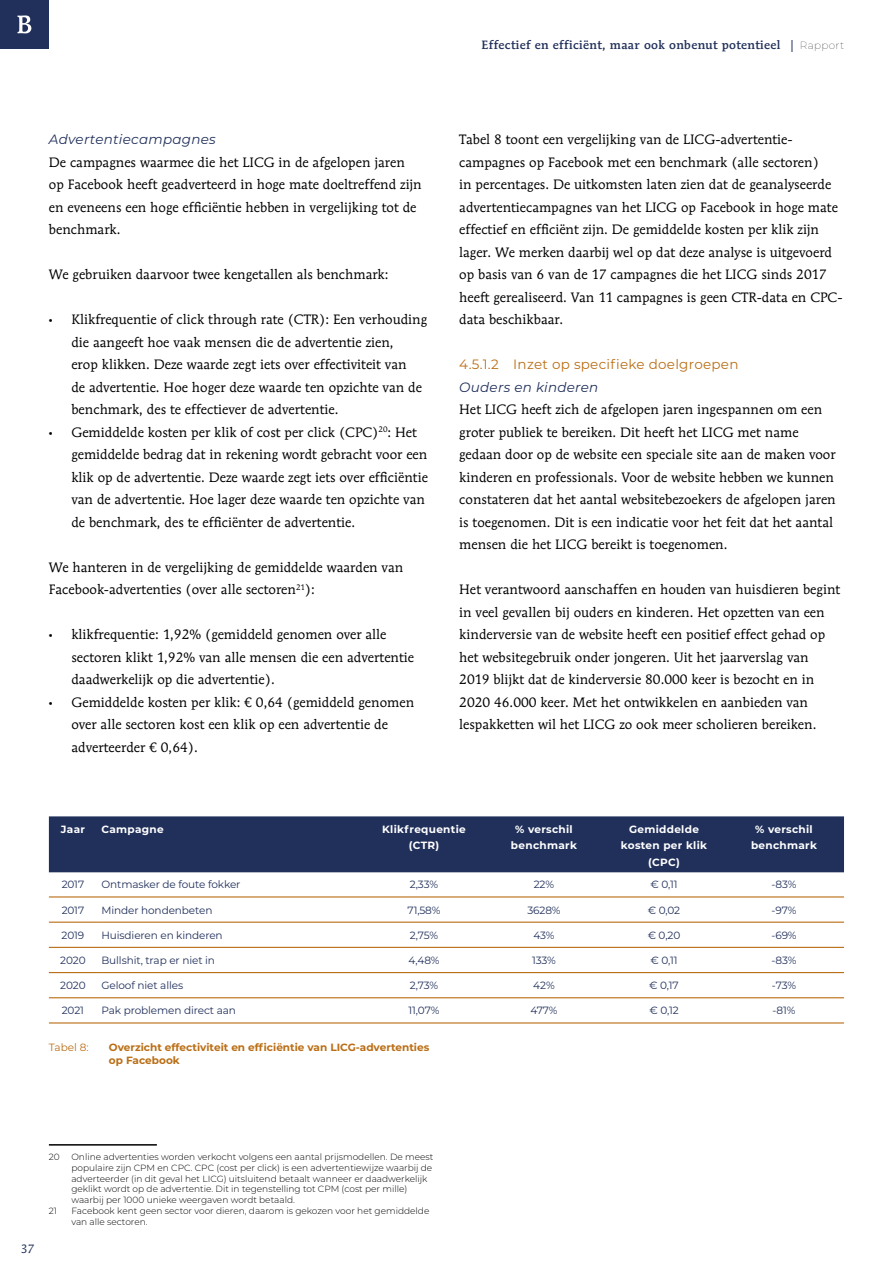
<style>
.page{position:relative;width:893px;height:1263px;background:#fff}
.page>*{position:absolute;margin:0;border:0;box-sizing:border-box;transform-origin:0 0}
.t1{font:13.5px/22.5px "Mendoza Roman Std";color:#000}
.t2{font:italic 13.5px "Montserrat";letter-spacing:.02em;color:#21305b}
.t3{font:13.5px "Montserrat";letter-spacing:.02em;color:#ba6e15}
.t4{font:500 12px "Mendoza Roman Std";letter-spacing:.03em;color:#21305b}
.t5{font:12px "Mendoza Roman Std";color:#21305b}
.t6{font:10.5px "Montserrat";letter-spacing:-.01em;color:#21305b}
.t7{font:700 10.5px/16.5px "Montserrat";letter-spacing:.03em;color:#fff;text-align:center}
.t8{font:700 10.5px/12.6px "Montserrat";color:#ba6e15}
.t9{font:10.5px "Montserrat";color:#ba6e15}
.t10{font:300 9px/10.8px "Montserrat";color:#000}
.s1{font-family:"Montserrat";font-weight:100;font-size:10.5px;color:#000}
.s2{font-family:"Myriad Pro"}
</style>
<div class="page">
<div style="left:0;top:0;width:49px;height:49px;background:#21305b"></div>
<svg style="left:17px;top:15px;width:14px;height:18px"></svg>
<div style="left:49px;top:816px;width:795px;height:56px;background:#21305b"></div>
<hr style="left:49px;top:896px;width:48px;height:1px;background:#ba6e15">
<hr style="left:97px;top:896px;width:267px;height:1px;background:#ba6e15">
<hr style="left:364px;top:896px;width:120px;height:1px;background:#ba6e15">
<hr style="left:484px;top:896px;width:120px;height:1px;background:#ba6e15">
<hr style="left:604px;top:896px;width:120px;height:1px;background:#ba6e15">
<hr style="left:724px;top:896px;width:120px;height:1px;background:#ba6e15">
<hr style="left:49px;top:921px;width:48px;height:2px;background:#ba6e15">
<hr style="left:97px;top:921px;width:267px;height:2px;background:#ba6e15">
<hr style="left:364px;top:921px;width:120px;height:2px;background:#ba6e15">
<hr style="left:484px;top:921px;width:120px;height:2px;background:#ba6e15">
<hr style="left:604px;top:921px;width:120px;height:2px;background:#ba6e15">
<hr style="left:724px;top:921px;width:120px;height:2px;background:#ba6e15">
<hr style="left:49px;top:947px;width:48px;height:1px;background:#ba6e15">
<hr style="left:97px;top:947px;width:267px;height:1px;background:#ba6e15">
<hr style="left:364px;top:947px;width:120px;height:1px;background:#ba6e15">
<hr style="left:484px;top:947px;width:120px;height:1px;background:#ba6e15">
<hr style="left:604px;top:947px;width:120px;height:1px;background:#ba6e15">
<hr style="left:724px;top:947px;width:120px;height:1px;background:#ba6e15">
<hr style="left:49px;top:972px;width:48px;height:1px;background:#ba6e15">
<hr style="left:97px;top:972px;width:267px;height:1px;background:#ba6e15">
<hr style="left:364px;top:972px;width:120px;height:1px;background:#ba6e15">
<hr style="left:484px;top:972px;width:120px;height:1px;background:#ba6e15">
<hr style="left:604px;top:972px;width:120px;height:1px;background:#ba6e15">
<hr style="left:724px;top:972px;width:120px;height:1px;background:#ba6e15">
<hr style="left:49px;top:997px;width:48px;height:1px;background:#ba6e15">
<hr style="left:97px;top:997px;width:267px;height:1px;background:#ba6e15">
<hr style="left:364px;top:997px;width:120px;height:1px;background:#ba6e15">
<hr style="left:484px;top:997px;width:120px;height:1px;background:#ba6e15">
<hr style="left:604px;top:997px;width:120px;height:1px;background:#ba6e15">
<hr style="left:724px;top:997px;width:120px;height:1px;background:#ba6e15">
<hr style="left:49px;top:1022px;width:48px;height:1px;background:#ba6e15">
<hr style="left:97px;top:1022px;width:267px;height:1px;background:#ba6e15">
<hr style="left:364px;top:1022px;width:120px;height:1px;background:#ba6e15">
<hr style="left:484px;top:1022px;width:120px;height:1px;background:#ba6e15">
<hr style="left:604px;top:1022px;width:120px;height:1px;background:#ba6e15">
<hr style="left:724px;top:1022px;width:120px;height:1px;background:#ba6e15">
<hr style="left:49px;top:1144px;width:108px;height:1px;background:#000">
<p class="t4" style="left:481px;top:37px;width:364px">Effectief en efficiënt, maar ook onbenut potentieel | <span class="s1">Rapport</span></p>
<p class="t2" style="left:49px;top:130px;width:169px">Advertentiecampagnes</p>
<p class="t1" style="left:49px;top:150px;width:374px">De campagnes waarmee die het LICG in de afgelopen jaren op Facebook heeft geadverteerd in hoge mate doeltreffend zijn en eveneens een hoge efficiëntie hebben in vergelijking tot de benchmark.</p>
<p class="t1" style="left:49px;top:263px;width:341px">We gebruiken daarvoor twee kengetallen als benchmark:</p>
<p class="t1" style="left:71px;top:308px;width:357px;text-indent:-23px"><span class="s2">•</span> Klikfrequentie of click through rate (CTR): Een verhouding die aangeeft hoe vaak mensen die de advertentie zien,<br>erop klikken. Deze waarde zegt iets over effectiviteit van<br>de advertentie. Hoe hoger deze waarde ten opzichte van de benchmark, des te effectiever de advertentie.</p>
<p class="t1" style="left:71px;top:420px;width:358px;text-indent:-22px"><span class="s2">•</span> Gemiddelde kosten per klik of cost per click (CPC)<sup>20</sup>: Het gemiddelde bedrag dat in rekening wordt gebracht voor een klik op de advertentie. Deze waarde zegt iets over efficiëntie van de advertentie. Hoe lager deze waarde ten opzichte van de benchmark, des te efficiënter de advertentie.</p>
<p class="t1" style="left:49px;top:555px;width:356px">We hanteren in de vergelijking de gemiddelde waarden van<br>Facebook-advertenties (over alle sectoren<sup>21</sup>):</p>
<p class="t1" style="left:71px;top:623px;width:344px;text-indent:-23px"><span class="s2">•</span> klikfrequentie: 1,92% (gemiddeld genomen over alle sectoren klikt 1,92% van alle mensen die een advertentie daadwerkelijk op die advertentie).</p>
<p class="t1" style="left:71px;top:690px;width:344px;text-indent:-23px"><span class="s2">•</span> Gemiddelde kosten per klik: € 0,64 (gemiddeld genomen over alle sectoren kost een klik op een advertentie de adverteerder € 0,64).</p>
<p class="t1" style="left:459px;top:128px;width:385px">Tabel 8 toont een vergelijking van de LICG-advertentie&shy;campagnes op Facebook met een benchmark (alle sectoren)<br>in percentages. De uitkomsten laten zien dat de geanalyseerde advertentiecampagnes van het LICG op Facebook in hoge mate effectief en efficiënt zijn. De gemiddelde kosten per klik zijn lager. We merken daarbij wel op dat deze analyse is uitgevoerd op basis van 6 van de 17 campagnes die het LICG sinds 2017 heeft gerealiseerd. Van 11 campagnes is geen CTR-data en CPC&shy;data beschikbaar.</p>
<p class="t3" style="left:459px;top:355px;width:281px">4.5.1.2 Inzet op specifieke doelgroepen</p>
<p class="t2" style="left:459px;top:377px;width:141px">Ouders en kinderen</p>
<p class="t1" style="left:459px;top:398px;width:378px">Het LICG heeft zich de afgelopen jaren ingespannen om een groter publiek te bereiken. Dit heeft het LICG met name gedaan door op de website een speciale site aan de maken voor kinderen en professionals. Voor de website hebben we kunnen constateren dat het aantal websitebezoekers de afgelopen jaren is toegenomen. Dit is een indicatie voor het feit dat het aantal mensen die het LICG bereikt is toegenomen.</p>
<p class="t1" style="left:459px;top:578px;width:382px">Het verantwoord aanschaffen en houden van huisdieren begint in veel gevallen bij ouders en kinderen. Het opzetten van een kinderversie van de website heeft een positief effect gehad op het websitegebruik onder jongeren. Uit het jaarverslag van 2019 blijkt dat de kinderversie 80.000 keer is bezocht en in 2020 46.000 keer. Met het ontwikkelen en aanbieden van lespakketten wil het LICG zo ook meer scholieren bereiken.</p>
<p class="t7" style="left:61px;top:820px;width:26px">Jaar</p>
<p class="t7" style="left:101px;top:820px;width:64px">Campagne</p>
<p class="t7" style="left:382px;top:820px;width:85px">Klikfrequentie (CTR)</p>
<p class="t7" style="left:511px;top:820px;width:68px">% verschil benchmark</p>
<p class="t7" style="left:621px;top:820px;width:88px">Gemiddelde kosten per klik (CPC)</p>
<p class="t7" style="left:751px;top:820px;width:68px">% verschil benchmark</p>
<p class="t6" style="left:62px;top:877px;width:24px">2017</p>
<p class="t6" style="left:101px;top:877px;width:141px">Ontmasker de foute fokker</p>
<p class="t6" style="left:410px;top:877px;width:30px">2,33%</p>
<p class="t6" style="left:534px;top:877px;width:22px">22%</p>
<p class="t6" style="left:650px;top:877px;width:29px">€ 0,11</p>
<p class="t6" style="left:772px;top:877px;width:26px">-83%</p>
<p class="t6" style="left:62px;top:902px;width:24px">2017</p>
<p class="t6" style="left:101px;top:902px;width:113px">Minder hondenbeten</p>
<p class="t6" style="left:407px;top:902px;width:35px">71,58%</p>
<p class="t6" style="left:527px;top:902px;width:35px">3628%</p>
<p class="t6" style="left:648px;top:902px;width:34px">€ 0,02</p>
<p class="t6" style="left:772px;top:902px;width:26px">-97%</p>
<p class="t6" style="left:62px;top:928px;width:24px">2019</p>
<p class="t6" style="left:101px;top:928px;width:123px">Huisdieren en kinderen</p>
<p class="t6" style="left:410px;top:928px;width:30px">2,75%</p>
<p class="t6" style="left:533px;top:928px;width:23px">43%</p>
<p class="t6" style="left:648px;top:928px;width:34px">€ 0,20</p>
<p class="t6" style="left:771px;top:928px;width:27px">-69%</p>
<p class="t6" style="left:60px;top:953px;width:27px">2020</p>
<p class="t6" style="left:101px;top:953px;width:115px">Bullshit, trap er niet in</p>
<p class="t6" style="left:408px;top:953px;width:33px">4,48%</p>
<p class="t6" style="left:532px;top:953px;width:25px">133%</p>
<p class="t6" style="left:650px;top:953px;width:29px">€ 0,11</p>
<p class="t6" style="left:772px;top:953px;width:26px">-83%</p>
<p class="t6" style="left:60px;top:978px;width:27px">2020</p>
<p class="t6" style="left:101px;top:978px;width:83px">Geloof niet alles</p>
<p class="t6" style="left:410px;top:978px;width:30px">2,73%</p>
<p class="t6" style="left:533px;top:978px;width:23px">42%</p>
<p class="t6" style="left:649px;top:978px;width:31px">€ 0,17</p>
<p class="t6" style="left:772px;top:978px;width:26px">-73%</p>
<p class="t6" style="left:62px;top:1003px;width:24px">2021</p>
<p class="t6" style="left:101px;top:1003px;width:136px">Pak problemen direct aan</p>
<p class="t6" style="left:409px;top:1003px;width:32px">11,07%</p>
<p class="t6" style="left:530px;top:1003px;width:29px">477%</p>
<p class="t6" style="left:649px;top:1003px;width:31px">€ 0,12</p>
<p class="t6" style="left:773px;top:1003px;width:24px">-81%</p>
<p class="t9" style="left:49px;top:1040px;width:41px">Tabel 8:</p>
<p class="t8" style="left:109px;top:1040px;width:322px">Overzicht effectiviteit en efficiëntie van LICG-advertenties op Facebook</p>
<p class="t5" style="left:21px;top:1241px;width:15px">37</p>
<p class="t10" style="left:49px;top:1151px;width:12px">20</p>
<p class="t10" style="left:71px;top:1151px;width:363px">Online advertenties worden verkocht volgens een aantal prijsmodellen. De meest populaire zijn CPM en CPC. CPC (cost per click) is een advertentiewijze waarbij de adverteerder (in dit geval het LICG) uitsluitend betaalt wanneer er daadwerkelijk geklikt wordt op de advertentie. Dit in tegenstelling tot CPM (cost per mille) waarbij per 1000 unieke weergaven wordt betaald.</p>
<p class="t10" style="left:49px;top:1205px;width:10px">21</p>
<p class="t10" style="left:71px;top:1205px;width:359px">Facebook kent geen sector voor dieren, daarom is gekozen voor het gemiddelde van alle sectoren.</p>
</div>
